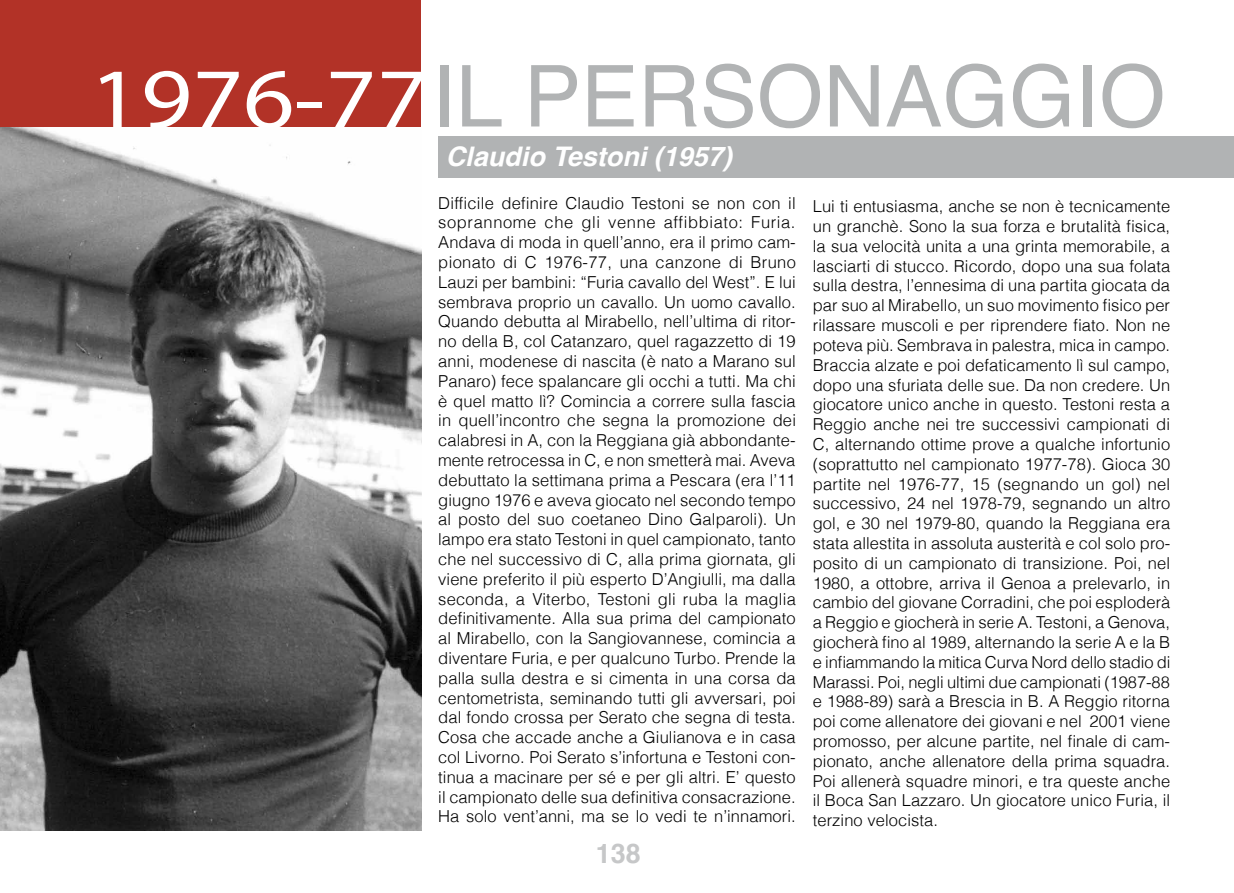
<style>
.page{position:relative;width:1234px;height:893px;background:#fff}
.page>*{position:absolute;margin:0;border:0;box-sizing:border-box;transform-origin:0 0}
.t1{font:85.5px "Helvetica";color:#b1b3b4}
.t2{font:italic 700 27px "Helvetica";color:#fff}
.t3{font:700 27px "Helvetica";color:#c6c7c8}
.t4{font:300 16.5px/19.8px "Helvetica";letter-spacing:.005em;color:#000;text-align:justify}
.s1{font-family:"Myriad Pro";font-size:86.55px;color:#fff}
</style>
<div class="page">
<div style="left:0;top:0;width:421px;height:128px;background:#b23227"></div>
<div style="left:438px;top:136px;width:795px;height:41px;background:#b1b3b4"></div>
<img style="left:0;top:128px;width:421px;height:703px">
<h1 class="t1" style="left:90px;top:31px;width:1077px"><span class="s1">1976-77</span>I L PERSONAGGIO</h1>
<h2 class="t2" style="left:445px;top:135px;width:288px">Claudio Testoni (1957)</h2>
<p class="t4" style="left:438px;top:192px;width:359px">Difficile definire Claudio Testoni se non con il soprannome che gli venne affibbiato: Furia.<br>Andava di moda in quell’anno, era il primo cam&shy;pionato di C 1976-77, una canzone di Bruno Lauzi per bambini: “Furia cavallo del West”. E lui sembrava proprio un cavallo. Un uomo cavallo.<br>Quando debutta al Mirabello, nell’ultima di ritor&shy;no della B, col Catanzaro, quel ragazzetto di 19 anni, modenese di nascita (è nato a Marano sul Panaro) fece spalancare gli occhi a tutti. Ma chi è quel matto lì? Comincia a correre sulla fascia in quell’incontro che segna la promozione dei calabresi in A, con la Reggiana già abbondante&shy;mente retrocessa in C, e non smetterà mai. Aveva debuttato la settimana prima a Pescara (era l’11 giugno 1976 e aveva giocato nel secondo tempo al posto del suo coetaneo Dino Galparoli). Un lampo era stato Testoni in quel campionato, tanto che nel successivo di C, alla prima giornata, gli viene preferito il più esperto D’Angiulli, ma dalla seconda, a Viterbo, Testoni gli ruba la maglia definitivamente. Alla sua prima del campionato al Mirabello, con la Sangiovannese, comincia a diventare Furia, e per qualcuno Turbo. Prende la palla sulla destra e si cimenta in una corsa da centometrista, seminando tutti gli avversari, poi dal fondo crossa per Serato che segna di testa.<br>Cosa che accade anche a Giulianova e in casa col Livorno. Poi Serato s’infortuna e Testoni con&shy;tinua a macinare per sé e per gli altri. E’ questo il campionato delle sua definitiva consacrazione.<br>Ha solo vent’anni, ma se lo vedi te n’innamori.</p>
<p class="t4" style="left:812px;top:196px;width:359px">Lui ti entusiasma, anche se non è tecnicamente un granchè. Sono la sua forza e brutalità fisica, la sua velocità unita a una grinta memorabile, a lasciarti di stucco. Ricordo, dopo una sua folata sulla destra, l’ennesima di una partita giocata da par suo al Mirabello, un suo movimento fisico per rilassare muscoli e per riprendere fiato. Non ne poteva più. Sembrava in palestra, mica in campo.<br>Braccia alzate e poi defaticamento lì sul campo, dopo una sfuriata delle sue. Da non credere. Un giocatore unico anche in questo. Testoni resta a Reggio anche nei tre successivi campionati di C, alternando ottime prove a qualche infortunio (soprattutto nel campionato 1977-78). Gioca 30 partite nel 1976-77, 15 (segnando un gol) nel successivo, 24 nel 1978-79, segnando un altro gol, e 30 nel 1979-80, quando la Reggiana era stata allestita in assoluta austerità e col solo pro&shy;posito di un campionato di transizione. Poi, nel 1980, a ottobre, arriva il Genoa a prelevarlo, in cambio del giovane Corradini, che poi esploderà a Reggio e giocherà in serie A. Testoni, a Genova, giocherà fino al 1989, alternando la serie A e la B e infiammando la mitica Curva Nord dello stadio di Marassi. Poi, negli ultimi due campionati (1987-88 e 1988-89) sarà a Brescia in B. A Reggio ritorna poi come allenatore dei giovani e nel 2001 viene promosso, per alcune partite, nel finale di cam&shy;pionato, anche allenatore della prima squadra.<br>Poi allenerà squadre minori, e tra queste anche il Boca San Lazzaro. Un giocatore unico Furia, il terzino velocista.</p>
<h2 class="t3" style="left:595px;top:832px;width:47px">138</h2>
</div>
